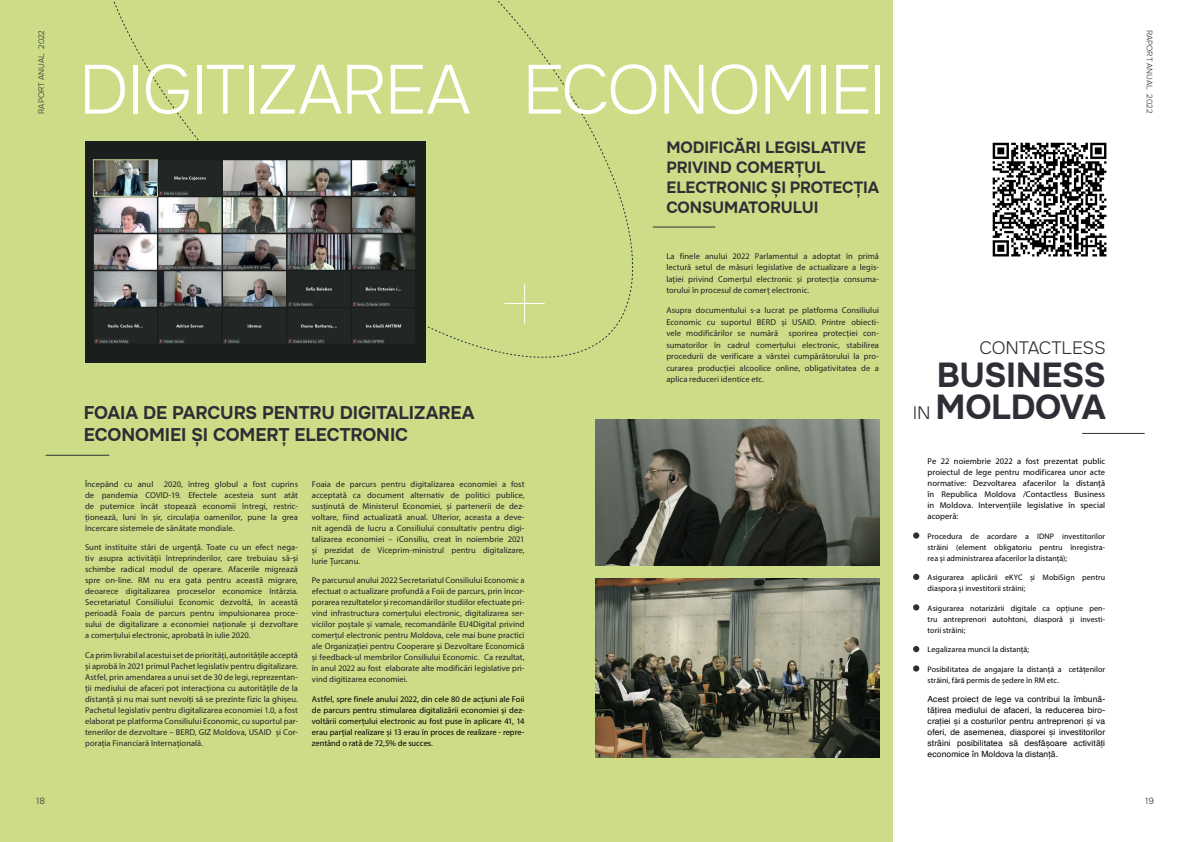
<style>
.page{position:relative;width:1191px;height:842px;background:#fff}
.page>*{position:absolute;margin:0;border:0;box-sizing:border-box;transform-origin:0 0}
.t1{font:300 69px "Onest";letter-spacing:-.03em;color:#fff}
.t2{font:700 34px "Onest";letter-spacing:-.01em;color:#2e2e36}
.t3{font:700 18px/22px "Onest";letter-spacing:-.005em;color:#2e2e36}
.t4{font:300 18px "Onest";letter-spacing:-.015em;color:#2e2e36}
.t5{font:700 16px/20px "Onest";letter-spacing:-.005em;color:#2e2e36}
.t6{font:300 9px "Onest";color:#2f3139}
.t7{font:8.5px/11px "Myriad Pro";letter-spacing:.005em;color:#1f2124;text-align:justify}
.t8{font:8.5px/11px "Myriad Pro";color:#000;text-align:justify}
.t9{font:8.5px/11px "Helvetica";letter-spacing:.01em;color:#000;text-align:justify}
.t10{font:8px/11px "Myriad Pro";letter-spacing:.005em;color:#000;text-align:justify}
.t11{font:300 8px "Onest";color:#2f3139}
.s1{font-weight:300;font-size:18px}
</style>
<div class="page">
<div style="left:0;top:0;width:893px;height:842px;background:#cddd87"></div>
<svg style="left:92px;top:1px;width:541px;height:357px"></svg>
<hr style="left:46px;top:455px;width:63px;height:1px;background:#2f3139">
<img style="left:85px;top:142px;width:340px;height:221px">
<hr style="left:653px;top:227px;width:62px;height:1px;background:#2f3139">
<hr style="left:1082px;top:433px;width:62px;height:1px;background:#2f3139">
<img style="left:596px;top:579px;width:283px;height:178px">
<img style="left:595px;top:419px;width:284px;height:147px">
<div style="left:913px;top:532px;width:6px;height:7px;background:#2e2e36;border-radius:50%"></div>
<svg style="left:913px;top:574px;width:6px;height:6px"></svg>
<svg style="left:913px;top:604px;width:6px;height:6px"></svg>
<svg style="left:913px;top:646px;width:6px;height:6px"></svg>
<div style="left:913px;top:665px;width:6px;height:7px;background:#2e2e36;border-radius:50%"></div>
<hr style="left:524px;top:283px;width:1px;height:40px;background:#fff">
<hr style="left:504px;top:303px;width:40px;height:1px;background:#fff">
<img style="left:992px;top:142px;width:115px;height:115px">
<p class="t11" style="left:37px;top:114px;width:85px;rotate:-90deg">RAPORT ANUAL 2022</p>
<p class="t1" style="left:79px;top:47px;width:809px">DIGITIZAREA ECONOMIEI</p>
<p class="t5" style="left:666px;top:138px;width:214px">MODIFICĂRI LEGISLATIVE<br>PRIVIND COMERȚUL<br>ELECTRONIC ȘI PROTECȚIA<br>CONSUMATORULUI</p>
<p class="t7" style="left:666px;top:250px;width:214px;line-height:11.5px">La finele anului 2022 Parlamentul a adoptat în primă lectură setul de măsuri legislative de actualizare a legis&shy;lației privind Comerțul electronic și protecția consuma&shy;torului în procesul de comerț electronic.</p>
<p class="t7" style="left:666px;top:305px;width:214px;line-height:11.5px">Asupra documentului s-a lucrat pe platforma Consiliului Economic cu suportul BERD și USAID. Printre obiecti&shy;vele modificărilor se numără sporirea protecției con&shy;sumatorilor în cadrul comerțului electronic, stabilirea procedurii de verificare a vârstei cumpărătorului la pro&shy;curarea producției alcoolice online, obligativitatea de a aplica reduceri identice etc.</p>
<p class="t3" style="left:84px;top:402px;width:392px">FOAIA DE PARCURS PENTRU DIGITALIZAREA<br>ECONOMIEI ȘI COMERȚ ELECTRONIC</p>
<p class="t7" style="left:85px;top:478px;width:214px">Începând cu anul 2020, întreg globul a fost cuprins de pandemia COVID-19. Efectele acesteia sunt atât de puternice încât stopează economii întregi, restric&shy;ționează, luni în șir, circulația oamenilor, pune la grea încercare sistemele de sănătate mondiale.</p>
<p class="t7" style="left:85px;top:542px;width:214px">Sunt instituite stări de urgență. Toate cu un efect nega&shy;tiv asupra activității întreprinderilor, care trebuiau să-și schimbe radical modul de operare. Afacerile migrează spre on-line. RM nu era gata pentru această migrare, deoarece digitalizarea proceselor economice întârzia.<br>Secretariatul Consiliului Economic dezvoltă, în această perioadă Foaia de parcurs pentru impulsionarea proce&shy;sului de digitalizare a economiei naționale și dezvoltare a comerțului electronic, aprobată în iulie 2020.</p>
<p class="t7" style="left:85px;top:649px;width:214px">Ca prim livrabil al acestui set de priorități, autoritățile acceptă și aprobă în 2021 primul Pachet legislativ pentru digitalizare.<br>Astfel, prin amendarea a unui set de 30 de legi, reprezentan&shy;ții mediului de afaceri pot interacționa cu autoritățile de la distanță și nu mai sunt nevoiți să se prezinte fizic la ghișeu.<br>Pachetul legislativ pentru digitalizarea economiei 1.0, a fost elaborat pe platforma Consiliului Economic, cu suportul par&shy;tenerilor de dezvoltare – BERD, GIZ Moldova, USAID și Cor&shy;porația Financiară Internațională.</p>
<p class="t7" style="left:312px;top:478px;width:214px">Foaia de parcurs pentru digitalizarea economiei a fost acceptată ca document alternativ de politici publice, susținută de Ministerul Economiei, și partenerii de dez&shy;voltare, fiind actualizată anual. Ulterior, aceasta a deve&shy;nit agendă de lucru a Consiliului consultativ pentru digi&shy;talizarea economiei – iConsiliu, creat în noiembrie 2021 și prezidat de Viceprim-ministrul pentru digitalizare, Iurie Țurcanu.</p>
<p class="t7" style="left:312px;top:575px;width:214px">Pe parcursul anului 2022 Secretariatul Consiliului Economic a efectuat o actualizare profundă a Foii de parcurs, prin încor&shy;porarea rezultatelor și recomandărilor studiilor efectuate pri&shy;vind infrastructura comerțului electronic, digitalizarea ser&shy;viciilor poștale și vamale, recomandările EU4Digital privind comerțul electronic pentru Moldova, cele mai bune practici ale Organizației pentru Cooperare și Dezvoltare Economică și feedback-ul membrilor Consiliului Economic. Ca rezultat, în anul 2022 au fost elaborate alte modificări legislative pri&shy;vind digitizarea economiei.</p>
<p class="t8" style="left:312px;top:693px;width:214px">Astfel, spre finele anului 2022, din cele 80 de acțiuni ale Foii de parcurs pentru stimularea digitalizării economiei și dez&shy;voltării comerțului electronic au fost puse în aplicare 41, 14 erau parțial realizare și 13 erau în proces de realizare - repre&shy;zentând o rată de 72,5% de succes.</p>
<p class="t4" style="left:979px;top:337px;width:128px">CONTACTLESS</p>
<p class="t2" style="left:937px;top:354px;width:170px">BUSINESS</p>
<p class="t2" style="left:912px;top:386px;width:194px"><span class="s1">IN</span> MOLDOVA</p>
<p class="t8" style="left:927px;top:455px;width:179px">Pe 22 noiembrie 2022 a fost prezentat public proiectul de lege pentru modificarea unor acte normative: Dezvoltarea afacerilor la distanță în Republica Moldova /Contactless Business in Moldova. Intervențiile legislative în special acoperă:</p>
<p class="t10" style="left:927px;top:530px;width:179px">Procedura de acordare a IDNP investitorilor străini (element obligatoriu pentru înregistra&shy;rea și administrarea afacerilor la distanță);</p>
<p class="t10" style="left:927px;top:572px;width:179px">Asigurarea aplicării eKYC și MobiSign pentru diaspora și investitorii străini;</p>
<p class="t10" style="left:927px;top:602px;width:179px">Asigurarea notarizării digitale ca opțiune pen&shy;tru antreprenori autohtoni, diasporă și investi&shy;torii străini;</p>
<p class="t10" style="left:927px;top:644px;width:103px">Legalizarea muncii la distanță;</p>
<p class="t10" style="left:927px;top:663px;width:179px">Posibilitatea de angajare la distanță a cetățenilor străini, fără permis de ședere în RM etc.</p>
<p class="t9" style="left:927px;top:694px;width:179px">Acest proiect de lege va contribui la îmbună&shy;tățirea mediului de afaceri, la reducerea biro&shy;crației și a costurilor pentru antreprenori și va oferi, de asemenea, diasporei și investitorilor străini posibilitatea să desfășoare activități economice în Moldova la distanță.</p>
<p class="t11" style="left:1154px;top:30px;width:85px;rotate:90deg">RAPORT ANUAL 2022</p>
<p class="t6" style="left:36px;top:795px;width:10px">18</p>
<p class="t6" style="left:1145px;top:795px;width:10px">19</p>
</div>
